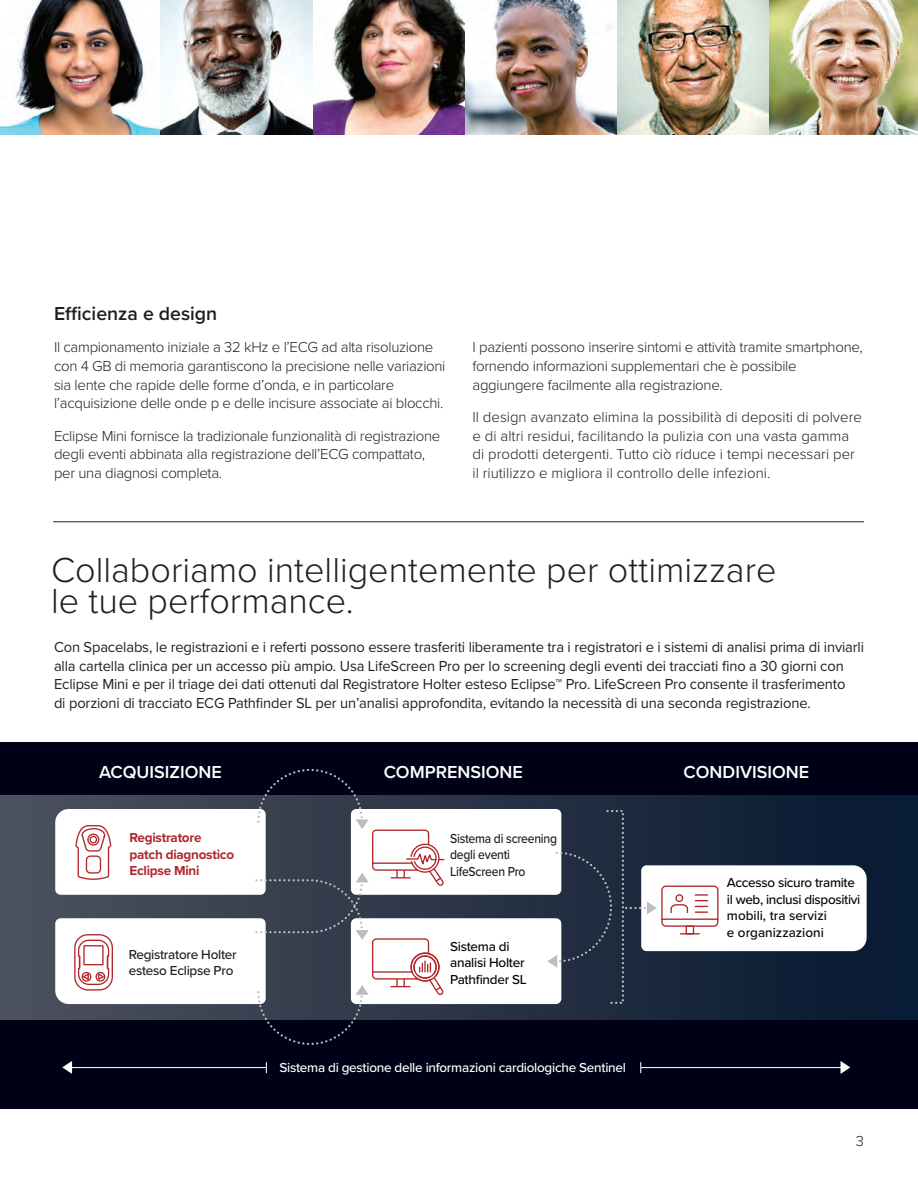
<style>
.page{position:relative;width:918px;height:1188px;background:#fff}
.page>*{position:absolute;margin:0;border:0;box-sizing:border-box;transform-origin:0 0}
.t1{font:300 36px/31.5px "Proxima Nova";color:#231f20}
.t2{font:600 19.5px "Proxima Nova";color:#231f20}
.t3{font:600 18px "Proxima Nova";color:#fff}
.t4{font:300 15px/18.8px "Proxima Nova";letter-spacing:-.02em;color:#231f20}
.t5{font:15px/18.8px "Proxima Nova";letter-spacing:-.01em;color:#231f20}
.t6{font:300 15px/18.8px "Proxima Nova";color:#231f20}
.t7{font:500 13.5px/16.5px "Proxima Nova";letter-spacing:-.02em;color:#050504}
.t8{font:500 13.5px "Proxima Nova";letter-spacing:-.02em;color:#fff}
.t9{font:500 13.5px/16.5px "Proxima Nova";letter-spacing:-.02em;color:#211e1e;scale:.9 1}
.t10{font:700 13.5px/16.5px "Proxima Nova";letter-spacing:-.02em;color:#b1282c}
.t11{font:500 13.5px/16.5px "Proxima Nova";letter-spacing:-.02em;color:#211e1e}
</style>
<div class="page">
<div style="left:0;top:742px;width:918px;height:366px;background:#000017"></div>
<svg style="left:0;top:795px;width:918px;height:224px;background:#1e2c40"></svg>
<div style="left:351px;top:809px;width:210px;height:86px;background:#fff;border-radius:5px"></div>
<div style="left:351px;top:918px;width:210px;height:86px;background:#fff;border-radius:5px"></div>
<svg style="left:841px;top:1061px;width:9px;height:13px"></svg>
<svg style="left:62px;top:1061px;width:10px;height:13px"></svg>
<svg style="left:547px;top:850px;width:66px;height:118px"></svg>
<hr style="left:641px;top:1067px;width:202px;height:1px;background:#fff">
<hr style="left:70px;top:1067px;width:196px;height:1px;background:#fff">
<svg style="left:55px;top:768px;width:390px;height:277px"></svg>
<svg style="left:623px;top:865px;width:244px;height:86px;background:#ebebed"></svg>
<div style="left:661px;top:886px;width:58px;height:41px;border:1px solid #b1282c;border-radius:4px"></div>
<hr style="left:662px;top:919px;width:56px;height:1px;background:#b1282c">
<hr style="left:53px;top:521px;width:811px;height:1px;background:#231f20">
<img style="left:1px;top:0;width:917px;height:135px">
<p class="t2" style="left:54px;top:299px;width:165px">Efficienza e design</p>
<p class="t4" style="left:54px;top:337px;width:393px">Il campionamento iniziale a 32 kHz e l’ECG ad alta risoluzione con 4 GB di memoria garantiscono la precisione nelle variazioni sia lente che rapide delle forme d’onda, e in particolare l’acquisizione delle onde p e delle incisure associate ai blocchi.</p>
<p class="t4" style="left:54px;top:426px;width:388px">Eclipse Mini fornisce la tradizionale funzionalità di registrazione degli eventi abbinata alla registrazione dell’ECG compattato, per una diagnosi completa.</p>
<p class="t4" style="left:472px;top:337px;width:392px">I pazienti possono inserire sintomi e attività tramite smartphone, fornendo informazioni supplementari che è possibile aggiungere facilmente alla registrazione.</p>
<p class="t6" style="left:472px;top:407px;width:391px">Il design avanzato elimina la possibilità di depositi di polvere e di altri residui, facilitando la pulizia con una vasta gamma di prodotti detergenti. Tutto ciò riduce i tempi necessari per il riutilizzo e migliora il controllo delle infezioni.</p>
<p class="t1" style="left:51px;top:552px;width:727px">Collaboriamo intelligentemente per ottimizzare le tue performance.</p>
<p class="t5" style="left:54px;top:637px;width:812px">Con Spacelabs, le registrazioni e i referti possono essere trasferiti liberamente tra i registratori e i sistemi di analisi prima di inviarli alla cartella clinica per un accesso più ampio. Usa LifeScreen Pro per lo screening degli eventi dei tracciati fino a 30 giorni con Eclipse Mini e per il triage dei dati ottenuti dal Registratore Holter esteso Eclipse™ Pro. LifeScreen Pro consente il trasferimento<br>di porzioni di tracciato ECG Pathfinder SL per un’analisi approfondita, evitando la necessità di una seconda registrazione.</p>
<p class="t3" style="left:99px;top:759px;width:124px">ACQUISIZIONE</p>
<p class="t3" style="left:384px;top:759px;width:141px">COMPRENSIONE</p>
<p class="t3" style="left:684px;top:759px;width:127px">CONDIVISIONE</p>
<p class="t10" style="left:130px;top:829px;width:106px">Registratore patch diagnostico<br>Eclipse Mini</p>
<p class="t11" style="left:129px;top:945px;width:110px">Registratore Holter esteso Eclipse Pro</p>
<p class="t9" style="left:450px;top:830px;width:120px">Sistema di screening degli eventi<br>LifeScreen Pro</p>
<p class="t7" style="left:450px;top:937px;width:78px">Sistema di analisi Holter<br>Pathfinder SL</p>
<p class="t8" style="left:279px;top:1057px;width:348px">Sistema di gestione delle informazioni cardiologiche Sentinel</p>
<p class="t7" style="left:727px;top:874px;width:135px">Accesso sicuro tramite il web, inclusi dispositivi mobili, tra servizi<br>e organizzazioni</p>
<p class="t4" style="left:856px;top:1131px;width:10px">3</p>
</div>
